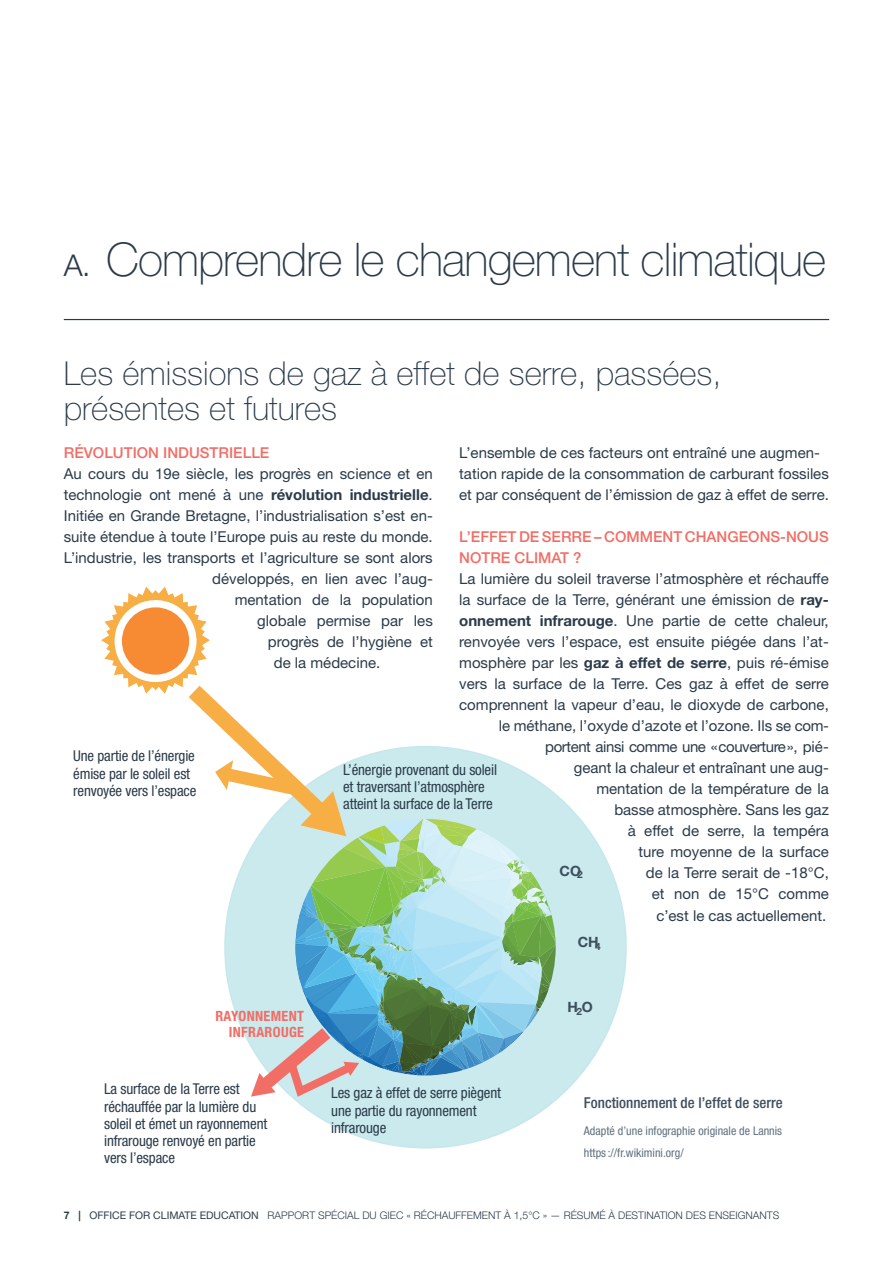
<style>
.page{position:relative;width:893px;height:1263px;background:#fff}
.page>*{position:absolute;margin:0;border:0;box-sizing:border-box;transform-origin:0 0}
.t1{font:100 46.5px "Helvetica Neue LT Std";letter-spacing:-.02em;color:#2b3b4a}
.t2{font:100 33px/35.2px "Helvetica Neue LT Std";color:#2b3b4a}
.t3{font:15px/21px "Helvetica Neue LT Std";color:#2b3b4a}
.t4{font:condensed 15px/17.2px "Helvetica Neue LT Std";letter-spacing:-.01em;color:#2b3b4a}
.t5{font:500 15px/21px "Helvetica Neue LT Std";color:#f26d65}
.t6{font:500 condensed 15px "Helvetica Neue LT Std";color:#3d4e5d}
.t7{font:700 condensed 14.1px/15.8px "Helvetica Neue LT Std";letter-spacing:.025em;color:#f26d65;text-align:right}
.t8{font:700 14.1px "Helvetica Neue LT Std";color:#3d4e5d}
.t9{font:condensed 12px/22.5px "Helvetica Neue LT Std";color:#60707f}
.t10{font:300 10.5px "Helvetica Neue LT Std";color:#2b3b4a}
.s1{font-weight:300;font-size:30px}
.s2{font-weight:700}
.s3{font-weight:400}
</style>
<div class="page">
<hr style="left:64px;top:319px;width:765px;height:1px;background:#2b3b4a">
<div style="left:225px;top:747px;width:401px;height:401px;background:#cbeaed;border-radius:50%"></div>
<svg style="left:101px;top:587px;width:455px;height:516px"></svg>
<h1 class="t1" style="left:64px;top:233px;width:764px"><span class="s1">A.</span> Comprendre le changement climatique</h1>
<h2 class="t2" style="left:64px;top:356px;width:659px">Les émissions de gaz à effet de serre, passées, présentes et futures</h2>
<p class="t5" style="left:64px;top:442px;width:207px">RÉVOLUTION INDUSTRIELLE</p>
<p class="t3" style="left:64px;top:463px;width:370px">Au cours du 19e siècle, les progrès en science et en</p>
<p class="t3" style="left:64px;top:484px;width:370px">technologie ont mené à une <span class="s2">révolution industrielle</span>.</p>
<p class="t3" style="left:64px;top:505px;width:371px">I nitiée en Grande Bretagne, l’industrialisation s’est en-</p>
<p class="t3" style="left:64px;top:526px;width:370px">suite étendue à toute l’Europe puis au reste du monde.</p>
<p class="t3" style="left:64px;top:547px;width:370px">L’industrie, les transports et l’agriculture se sont alors</p>
<p class="t3" style="left:212px;top:568px;width:222px">développés, en lien avec l’aug-</p>
<p class="t3" style="left:235px;top:589px;width:199px">mentation de la population</p>
<p class="t3" style="left:257px;top:610px;width:177px">globale permise par les</p>
<p class="t3" style="left:268px;top:631px;width:167px">progrès de l’hygiène et</p>
<p class="t3" style="left:274px;top:652px;width:108px">de la médecine.</p>
<p class="t3" style="left:459px;top:442px;width:371px">L’ensemble de ces facteurs ont entraîné une augmen&shy;tation rapide de la consommation de carburant fossiles et par conséquent de l’émission de gaz à effet de serre.</p>
<p class="t5" style="left:459px;top:526px;width:371px">L’EFFET DE SERRE – COMMENT CHANGEONS-NOUS<br>NOTRE CLIMAT ?</p>
<p class="t3" style="left:459px;top:568px;width:371px;text-align:right">La lumière du soleil traverse l’atmosphère et réchauffe la surface de la Terre, générant une émission de <span class="s2">ray&shy;onnement infrarouge</span>. Une partie de cette chaleur, renvoyée vers l’espace, est ensuite piégée dans l’at&shy;mosphère par les <span class="s2">gaz à effet de serre</span>, puis ré-émise vers la surface de la Terre. Ces gaz à effet de serre comprennent la vapeur d’eau, le dioxyde de carbone, le méthane, l’oxyde d’azote et l’ozone. I ls se com&shy;portent ainsi comme une «couverture», pié-<br>geant la chaleur et entraînant une aug-<br>mentation de la température de la<br>basse atmosphère. Sans les gaz<br>à effet de serre, la tempéra<br>ture moyenne de la surface<br>de la Terre serait de -18°C,<br>et non de 15°C comme</p>
<p class="t3" style="left:656px;top:905px;width:172px">c’est le cas actuellement.</p>
<p class="t4" style="left:73px;top:747px;width:125px">Une partie de l’énergie émise par le soleil est renvoyée vers l’espace</p>
<p class="t4" style="left:343px;top:760px;width:155px">L’énergie provenant du soleil et traversant l’atmosphère atteint la surface de la Terre</p>
<p class="t8" style="left:560px;top:862px;width:25px">C O<sub>2</sub></p>
<p class="t7" style="left:215px;top:1008px;width:90px">RAYONNEMENT<br>INFRAROUGE</p>
<p class="t4" style="left:104px;top:1080px;width:165px">La surface de la Terre est réchauffée par la lumière du soleil et émet un rayonnement infrarouge renvoyé en partie vers l’espace</p>
<p class="t4" style="left:331px;top:1084px;width:171px">Les gaz à effet de serre piègent une partie du rayonnement infrarouge</p>
<p class="t8" style="left:578px;top:933px;width:25px">C H<sub>4</sub></p>
<p class="t8" style="left:567px;top:998px;width:27px">H<sub>2</sub>O</p>
<p class="t6" style="left:584px;top:1093px;width:200px">Fonctionnement de l’effet de serre</p>
<p class="t9" style="left:584px;top:1119px;width:200px">Adapté d’une infographie originale de Lannis https ://fr.wikimini.org/</p>
<p class="t10" style="left:64px;top:1209px;width:716px"><span class="s2">7 |</span> <span class="s3">Office for Climate Education</span> RAPPORT SPÉCIAL DU GIEC « RÉCHAUFFEMENT À 1,5°C » — RÉSUMÉ À DESTINATION DES ENSEIGNANTS</p>
</div>
